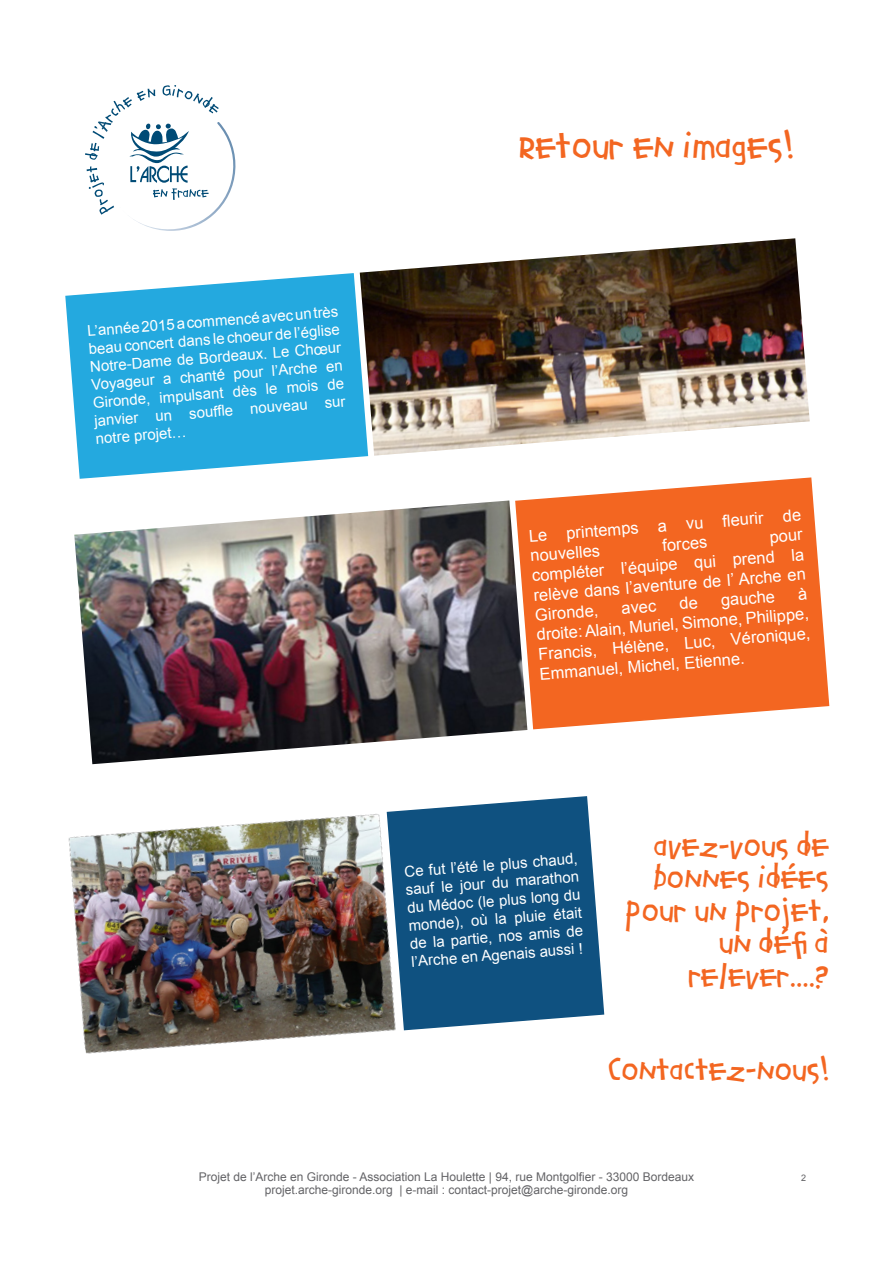
<style>
.page{position:relative;width:893px;height:1263px;background:#fff}
.page>*{position:absolute;margin:0;border:0;box-sizing:border-box;transform-origin:0 0}
.t1{font:31.5px "Agrafie Com";color:#f36621}
.t2{font:27px/32.4px "Agrafie Com";color:#f36621;text-align:right}
.t3{font:16.5px/19.2px "Arial";color:#fff;text-align:justify}
.t4{font:15px/17.9px "Arial";color:#fff;text-align:justify}
.t5{font:12px/13.2px "Arial";color:#636366;text-align:center}
.t6{font:9px "Arial";color:#636366}
</style>
<div class="page">
<svg style="left:85px;top:85px;width:151px;height:146px"></svg>
<svg style="left:65px;top:272px;width:303px;height:207px;background:#43b5e3"></svg>
<img style="left:360px;top:238px;width:450px;height:218px">
<svg style="left:525px;top:477px;width:305px;height:253px;background:#f4793c"></svg>
<img style="left:74px;top:500px;width:453px;height:264px">
<img style="left:68px;top:814px;width:318px;height:240px">
<svg style="left:386px;top:796px;width:219px;height:235px;background:#2f6790"></svg>
<svg style="left:679px;top:597px;width:18px;height:12px"></svg>
<p class="t4" style="left:86px;top:323px;width:254px;rotate:-5deg">L’année 2015 a commencé avec un très beau concert dans le choeur de l’église Notre-Dame de Bordeaux. Le Chœur Voyageur a chanté pour l’Arche en Gironde, impulsant dès le mois de janvier un souffl e nouveau sur notre projet…</p>
<p class="t1" style="left:519px;top:124px;width:276px">RETOUR EN IMAGES!</p>
<p class="t3" style="left:528px;top:528px;width:275px;rotate:-5deg">Le printemps a vu fl eurir de nouvelles</p>
<p class="t3" style="left:529px;top:548px;width:275px;text-indent:240px;rotate:-5deg">pour compléter l’équipe qui prend la relève dans l’aventure de l’ Arche en Gironde,</p>
<p class="t3" style="left:662px;top:536px;width:46px;rotate:-5deg">forces</p>
<p class="t3" style="left:534px;top:608px;width:275px;text-indent:264px;rotate:-5deg">à droite: Alain, Muriel, Simone, Philippe, Francis, Hélène, Luc, Véronique, Emmanuel, Michel, Etienne.</p>
<p class="t3" style="left:621px;top:599px;width:36px;rotate:-5deg">avec</p>
<p class="t3" style="left:720px;top:591px;width:56px;rotate:-5deg">gauche</p>
<p class="t4" style="left:403px;top:864px;width:176px;rotate:-5deg">Ce fut l’été le plus chaud, sauf le jour du marathon du Médoc (le plus long du monde), où la pluie était de la partie, nos amis de l’Arche en Agenais aussi !</p>
<p class="t2" style="left:626px;top:831px;width:205px">AVEZ-VOUS DE<br>BONNES IDÉES<br>POUR UN PROJET,<br>UN DÉFI À<br>RELEVER....?</p>
<p class="t2" style="left:608px;top:1054px;width:223px">CONTACTEZ-NOUS!</p>
<p class="t5" style="left:199px;top:1170px;width:497px">Projet de l’Arche en Gironde - Association La Houlette | 94, rue Montgolfier - 33000 Bordeaux projet.arche-gironde.org | e-mail : contact-projet@arche-gironde.org</p>
<p class="t6" style="left:801px;top:1172px;width:7px">2</p>
</div>
